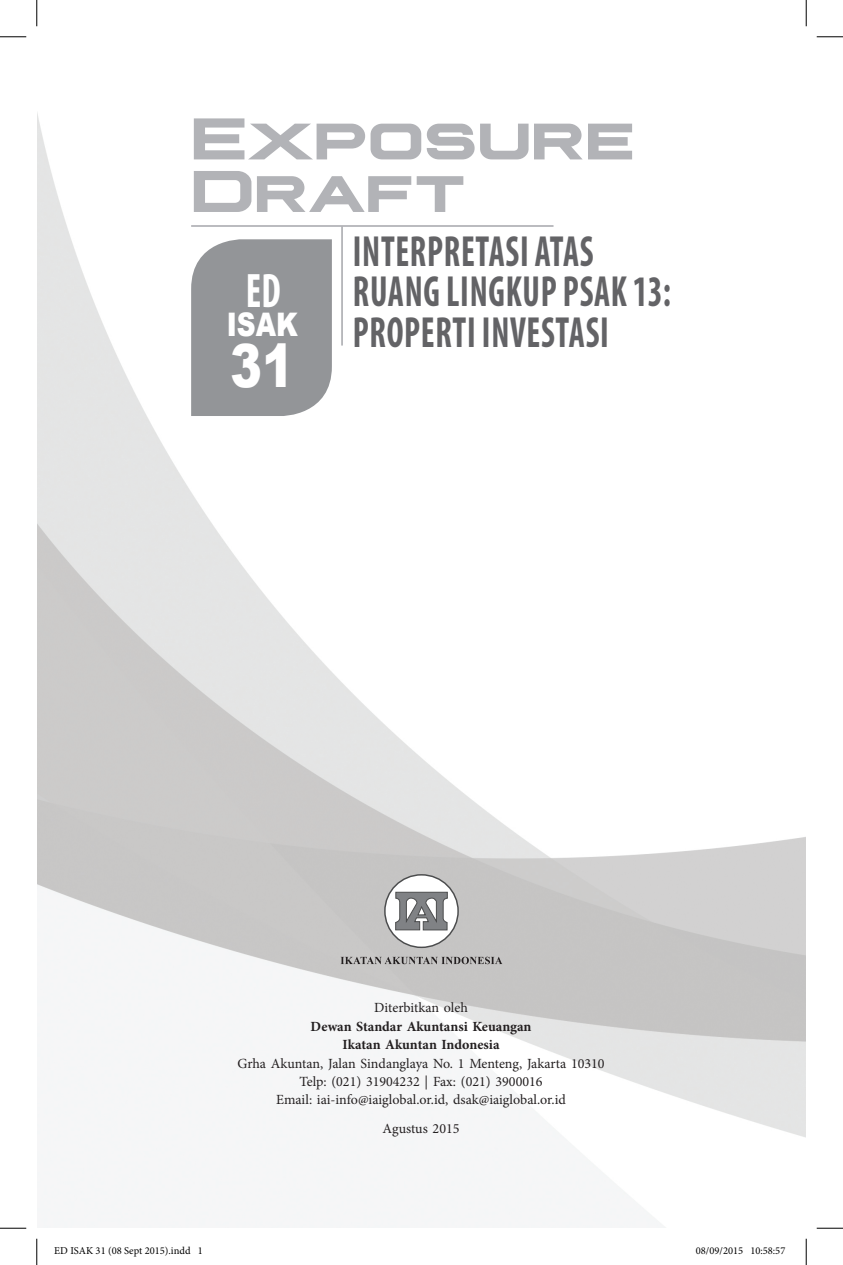
<style>
.page{position:relative;width:843px;height:1265px;background:#fff}
.page>*{position:absolute;margin:0;border:0;box-sizing:border-box;transform-origin:0 0}
.t1{font:900 59.5px "Arial";color:#fff;scale:.81 1}
.t2{font:700 condensed 48.65px "Myriad Pro";color:#fff;scale:.81 1}
.t3{font:700 condensed 43.75px/40.2px "Myriad Pro";letter-spacing:.02em;color:#636366;scale:.8 1}
.t4{font:900 32.38px "Arial";color:#fff;scale:.81 1}
.Body_oke{font:14px "Minion Pro";color:#231f20}
.Body_oke-2{font:700 14px "Minion Pro";color:#231f20}
.t5{font:10.5px "Minion Pro";color:#000}
</style>
<div class="page">
<img style="left:38px;top:117px;width:767px;height:1110px">
<svg style="left:194px;top:171px;width:269px;height:41px"></svg>
<svg style="left:194px;top:118px;width:438px;height:41px"></svg>
<hr style="left:191px;top:225px;width:362px;height:2px;background:#b2b3b7">
<hr style="left:341px;top:226px;width:2px;height:119px;background:#b2b3b7">
<div style="left:191px;top:239px;width:141px;height:177px;background:#939598"></div>
<svg style="left:340px;top:956px;width:162px;height:7px"></svg>
<div style="left:385px;top:874px;width:73px;height:73px;background:#fff;border-radius:50%"></div>
<div style="left:384px;top:873px;width:75px;height:74px;border:1px solid #4b4c4d;border-radius:50%"></div>
<svg style="left:395px;top:891px;width:53px;height:39px"></svg>
<svg style="left:0;top:36px;width:26px;height:1px"></svg>
<svg style="left:816px;top:36px;width:26px;height:1px"></svg>
<svg style="left:0;top:1227px;width:26px;height:1px"></svg>
<svg style="left:816px;top:1227px;width:26px;height:1px"></svg>
<svg style="left:36px;top:0;width:1px;height:26px"></svg>
<svg style="left:36px;top:1238px;width:1px;height:26px"></svg>
<svg style="left:805px;top:0;width:1px;height:26px"></svg>
<svg style="left:805px;top:1238px;width:1px;height:26px"></svg>
<p class="t2" style="left:246px;top:260px;width:44px">ED</p>
<p class="t4" style="left:227px;top:301px;width:89px">ISAK</p>
<p class="t1" style="left:230px;top:322px;width:80px">31</p>
<p class="t3" style="left:353px;top:230px;width:399px">INTERPRETASI ATAS<br>RUANG LINGKUP PSAK 13:<br>PROPERTI INVESTASI</p>
<p class="Body_oke" style="left:374px;top:998px;width:95px">Diterbitkan oleh</p>
<p class="Body_oke-2" style="left:310px;top:1016px;width:222px">Dewan Standar Akuntansi Keuangan</p>
<p class="Body_oke-2" style="left:342px;top:1034px;width:158px">Ikatan Akuntan Indonesia</p>
<p class="Body_oke" style="left:237px;top:1053px;width:369px">Grha Akuntan, Jalan Sindanglaya No. 1 Menteng, Jakarta 10310</p>
<p class="Body_oke" style="left:299px;top:1071px;width:244px">Telp: (021) 31904232 | Fax: (021) 3900016</p>
<p class="Body_oke" style="left:276px;top:1090px;width:291px">Email: iai-info@iaiglobal.or.id, dsak@iaiglobal.or.id</p>
<p class="Body_oke" style="left:382px;top:1118px;width:78px">Agustus 2015</p>
<p class="t5" style="left:54px;top:1243px;width:150px">ED ISAK 31 (08 Sept 2015).indd 1</p>
<p class="t5" style="left:695px;top:1243px;width:91px">08/09/2015 10:58:57</p>
</div>
